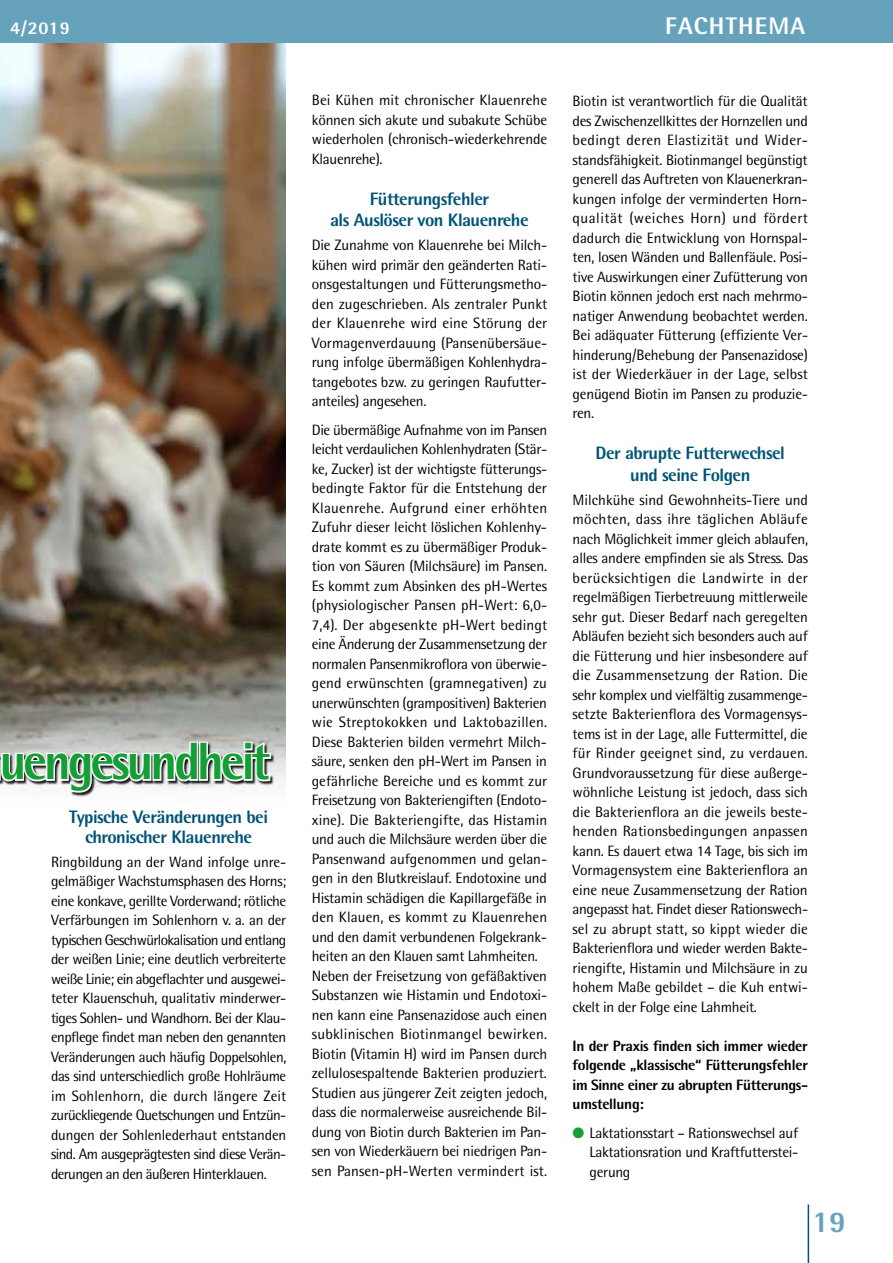
<style>
.page{position:relative;width:893px;height:1263px;background:#fff}
.page>*{position:absolute;margin:0;border:0;box-sizing:border-box;transform-origin:0 0}
.t1{font:800 52.5px "Rotis Semi Sans";letter-spacing:-.06em;color:#149e35;scale:.95 1}
.t2{font:800 30px "Rotis Semi Sans";color:#67a2bd}
.t3{font:800 24px "Rotis Semi Sans";letter-spacing:.05em;color:#fff}
.t4{font:800 18px/21.6px "Rotis Semi Sans";letter-spacing:-.03em;color:#005478;text-align:center}
.t5{font:800 18px "Rotis Semi Sans";color:#fff}
.t6{font:15px/19.5px "Rotis Semi Sans";letter-spacing:-.015em;color:#000;text-align:justify}
.t7{font:800 15px/19.5px "Rotis Semi Sans";letter-spacing:-.025em;color:#000;text-align:justify}
.s1{color:#149e35}
</style>
<div class="page">
<hr style="left:808px;top:1204px;width:1px;height:59px;background:#005478">
<img style="left:0;top:43px;width:286px;height:744px">
<div style="left:0;top:0;width:893px;height:43px;background:#67a2bd"></div>
<div style="left:0;top:742px;width:275px;height:55px;background:#000;opacity:.9"></div>
<svg style="left:0;top:739px;width:273px;height:55px"></svg>
<p class="t5" style="left:10px;top:16px;width:61px">4/2019</p>
<h3 class="t3" style="left:665px;top:11px;width:141px">FACHTHEMA</h3>
<h1 class="t1" style="left:-1px;top:728px;width:286px">uengesundheit</h1>
<p class="t4" style="left:69px;top:807px;width:200px;line-height:19.5px">Typische Veränderungen bei chronischer Klauenrehe</p>
<p class="t6" style="left:51px;top:852px;width:237px">Ringbildung an der Wand infolge unre&shy;gelmäßiger Wachstumsphasen des Horns; eine konkave, gerillte Vorderwand; rötliche Verfärbungen im Sohlenhorn v. a. an der typischen Geschwürlokalisation und entlang der weißen Linie; eine deutlich verbreiterte weiße Linie; ein abgeflachter und ausgewei&shy;teter Klauenschuh, qualitativ minderwer&shy;tiges Sohlen- und Wandhorn. Bei der Klau&shy;enpflege findet man neben den genannten Veränderungen auch häufig Doppelsohlen, das sind unterschiedlich große Hohlräume im Sohlenhorn, die durch längere Zeit zurückliegende Quetschungen und Entzün&shy;dungen der Sohlenlederhaut entstanden sind. Am ausgeprägtesten sind diese Verän&shy;derungen an den äußeren Hinterklauen.</p>
<p class="t6" style="left:312px;top:90px;width:237px">Bei Kühen mit chronischer Klauenrehe können sich akute und subakute Schübe wiederholen (chronisch-wiederkehrende Klauenrehe).</p>
<p class="t4" style="left:330px;top:187px;width:200px">Fütterungsfehler<br>als Auslöser von Klauenrehe</p>
<p class="t6" style="left:312px;top:235px;width:237px">Die Zunahme von Klauenrehe bei Milch&shy;kühen wird primär den geänderten Rati&shy;onsgestaltungen und Fütterungsmetho&shy;den zugeschrieben. Als zentraler Punkt der Klauenrehe wird eine Störung der Vormagenverdauung (Pansenübersäue&shy;rung infolge übermäßigen Kohlenhydra&shy;tangebotes bzw. zu geringen Raufutter&shy;anteiles) angesehen.</p>
<p class="t6" style="left:312px;top:420px;width:237px;text-align:left">Die übermäßige Aufnahme von im Pansen leicht verdaulichen Kohlenhydraten (Stär&shy;ke, Zucker) ist der wichtigste fütterungs&shy;bedingte Faktor für die Entstehung der Klauenrehe. Aufgrund einer erhöhten Zufuhr dieser leicht löslichen Kohlenhy&shy;drate kommt es zu übermäßiger Produk&shy;tion von Säuren (Milchsäure) im Pansen.<br>Es kommt zum Absinken des pH-Wertes (physiologischer Pansen pH-Wert: 6,0- 7,4). Der abgesenkte pH-Wert bedingt eine Änderung der Zusammensetzung der normalen Pansenmikroflora von überwie&shy;gend erwünschten (gramnegativen) zu unerwünschten (grampositiven) Bakterien wie Streptokokken und Laktobazillen.<br>Diese Bakterien bilden vermehrt Milch&shy;säure, senken den pH-Wert im Pansen in gefährliche Bereiche und es kommt zur Freisetzung von Bakteriengiften (Endoto&shy;xine). Die Bakteriengifte, das Histamin und auch die Milchsäure werden über die Pansenwand aufgenommen und gelan&shy;gen in den Blutkreislauf. Endotoxine und Histamin schädigen die Kapillargefäße in den Klauen, es kommt zu Klauenrehen und den damit verbundenen Folgekrank&shy;heiten an den Klauen samt Lahmheiten.<br>Neben der Freisetzung von gefäßaktiven Substanzen wie Histamin und Endotoxi&shy;nen kann eine Pansenazidose auch einen subklinischen Biotinmangel bewirken.<br>Biotin (Vitamin H) wird im Pansen durch zellulosespaltende Bakterien produziert.<br>Studien aus jüngerer Zeit zeigten jedoch, dass die normalerweise ausreichende Bil&shy;dung von Biotin durch Bakterien im Pan&shy;sen von Wiederkäuern bei niedrigen Pan&shy;sen Pansen-pH-Werten vermindert ist.</p>
<p class="t6" style="left:573px;top:91px;width:237px">Biotin ist verantwortlich für die Qualität des Zwischenzellkittes der Hornzellen und bedingt deren Elastizität und Wider&shy;standsfähigkeit. Biotinmangel begünstigt generell das Auftreten von Klauenerkran&shy;kungen infolge der verminderten Horn&shy;qualität (weiches Horn) und fördert dadurch die Entwicklung von Hornspal&shy;ten, losen Wänden und Ballenfäule. Posi&shy;tive Auswirkungen einer Zufütterung von Biotin können jedoch erst nach mehrmo&shy;natiger Anwendung beobachtet werden.<br>Bei adäquater Fütterung (effiziente Ver&shy;hinderung/Behebung der Pansenazidose) ist der Wiederkäuer in der Lage, selbst genügend Biotin im Pansen zu produzie&shy;ren.</p>
<p class="t4" style="left:596px;top:442px;width:191px">Der abrupte Futterwechsel und seine Folgen</p>
<p class="t6" style="left:573px;top:490px;width:237px">Milchkühe sind Gewohnheits-Tiere und möchten, dass ihre täglichen Abläufe nach Möglichkeit immer gleich ablaufen, alles andere empfinden sie als Stress. Das berücksichtigen die Landwirte in der regelmäßigen Tierbetreuung mittlerweile sehr gut. Dieser Bedarf nach geregelten Abläufen bezieht sich besonders auch auf die Fütterung und hier insbesondere auf die Zusammensetzung der Ration. Die sehr komplex und vielfältig zusammenge&shy;setzte Bakterienflora des Vormagensys&shy;tems ist in der Lage, alle Futtermittel, die für Rinder geeignet sind, zu verdauen.<br>Grundvoraussetzung für diese außerge&shy;wöhnliche Leistung ist jedoch, dass sich die Bakterienflora an die jeweils beste&shy;henden Rationsbedingungen anpassen kann. Es dauert etwa 14 Tage, bis sich im Vormagensystem eine Bakterienflora an eine neue Zusammensetzung der Ration angepasst hat. Findet dieser Rationswech&shy;sel zu abrupt statt, so kippt wieder die Bakterienflora und wieder werden Bakte&shy;riengifte, Histamin und Milchsäure in zu hohem Maße gebildet – die Kuh entwi&shy;ckelt in der Folge eine Lahmheit.</p>
<p class="t7" style="left:573px;top:1036px;width:237px">In der Praxis finden sich immer wieder folgende „klassische“ Fütterungsfehler im Sinne einer zu abrupten Fütterungs&shy;umstellung:</p>
<p class="t6" style="left:590px;top:1123px;width:210px;text-indent:-17px"><span class="s1">●</span> Laktationsstart – Rationswechsel auf Laktationsration und Kraftfutterstei&shy;gerung</p>
<h2 class="t2" style="left:813px;top:1203px;width:35px">19</h2>
</div>
